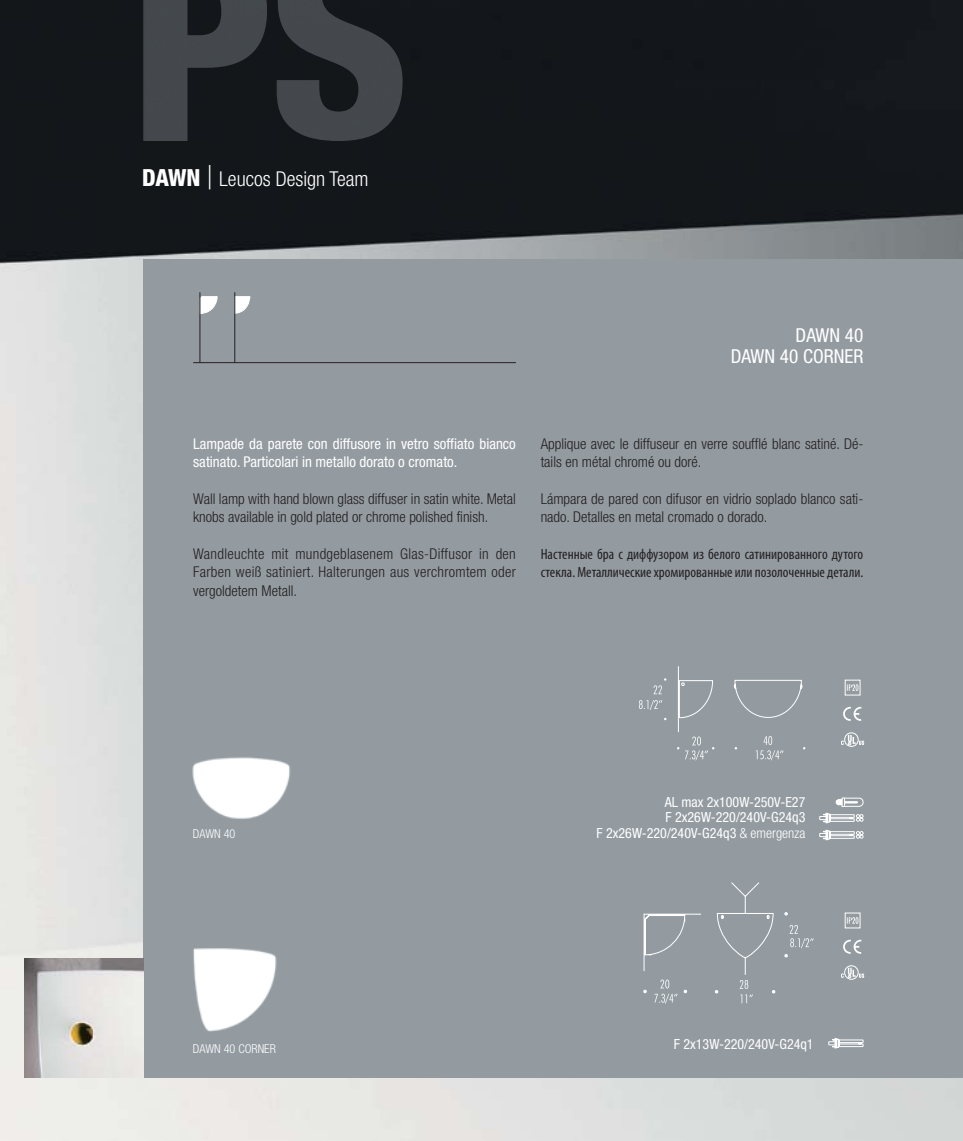
<style>
.page{position:relative;width:963px;height:1141px;background:#fff}
.page>*{position:absolute;margin:0;border:0;box-sizing:border-box;transform-origin:0 0}
.t1{font:300 condensed 20.47px "Helvetica Neue LT Std";color:#fff}
.t2{font:condensed 19.25px/21px "Helvetica Neue LT Std";color:#fff;text-align:right}
.t3{font:300 condensed 14.88px/18.4px "Helvetica Neue LT Std";color:#231f20}
.t4{font:condensed 14.88px/18.4px "Myriad Pro";color:#231f20}
.t5{font:condensed 14.88px/18.4px "Helvetica Neue LT Std";color:#fff}
.t6{font:condensed 14px/15.8px "Helvetica Neue LT Std";color:#fff;text-align:right}
.t7{font:300 condensed 12.25px "Helvetica Neue LT Std";color:#fff}
.s1{font-weight:800;font-size:23.62px}
.s2{font-weight:100;font-size:33.07px}
.s3{font-weight:300}
</style>
<div class="page">
<img style="left:0;top:0;width:962px;height:1141px">
<div style="left:144px;top:259px;width:818px;height:819px;background:#939ba1"></div>
<hr style="left:193px;top:362px;width:323px;height:1px;background:#231f20">
<svg style="left:200px;top:296px;width:17px;height:18px"></svg>
<hr style="left:199px;top:292px;width:1px;height:71px;background:#231f20">
<svg style="left:235px;top:296px;width:15px;height:17px"></svg>
<hr style="left:234px;top:292px;width:1px;height:71px;background:#231f20">
<img style="left:192px;top:757px;width:99px;height:62px">
<svg style="left:639px;top:678px;width:27px;height:32px"></svg>
<svg style="left:677px;top:666px;width:128px;height:94px"></svg>
<svg style="left:819px;top:813px;width:44px;height:27px"></svg>
<svg style="left:836px;top:797px;width:27px;height:10px"></svg>
<img style="left:193px;top:948px;width:84px;height:84px">
<svg style="left:828px;top:1038px;width:35px;height:10px"></svg>
<img style="left:25px;top:959px;width:119px;height:119px">
<div style="left:844px;top:732px;width:14px;height:15px;border:1px solid #fff;border-radius:50%"></div>
<svg style="left:841px;top:735px;width:23px;height:10px"></svg>
<svg style="left:843px;top:706px;width:19px;height:15px"></svg>
<div style="left:844px;top:680px;width:16px;height:15px;border:1px solid #fff"></div>
<svg style="left:846px;top:684px;width:12px;height:7px"></svg>
<div style="left:844px;top:965px;width:14px;height:15px;border:1px solid #fff;border-radius:50%"></div>
<svg style="left:841px;top:968px;width:23px;height:10px"></svg>
<svg style="left:843px;top:939px;width:19px;height:15px"></svg>
<div style="left:844px;top:913px;width:16px;height:15px;border:1px solid #fff"></div>
<svg style="left:846px;top:917px;width:12px;height:7px"></svg>
<img style="left:143px;top:0;width:124px;height:141px">
<img style="left:277px;top:0;width:125px;height:141px">
<svg style="left:789px;top:925px;width:24px;height:23px"></svg>
<svg style="left:643px;top:882px;width:132px;height:122px"></svg>
<h1 class="t1" style="left:142px;top:171px;width:228px"><span class="s1">DAWN</span> <span class="s2">|</span> Leucos Design Team</h1>
<p class="t2" style="left:730px;top:325px;width:134px">DAWN 40<br>DAWN 40 CORNER</p>
<p class="t5" style="left:193px;top:434px;width:324px">Lampade da parete con diffusore in vetro soffiato bianco satinato. Particolari in metallo dorato o cromato.</p>
<p class="t3" style="left:193px;top:491px;width:324px">Wall lamp with hand blown glass diffuser in satin white. Metal knobs available in gold plated or chrome polished finish.</p>
<p class="t3" style="left:193px;top:546px;width:324px;text-align:justify">Wandleuchte mit mundgeblasenem Glas-Diffusor in den Farben weiß satiniert. Halterungen aus verchromtem oder vergoldetem Metall.</p>
<p class="t3" style="left:540px;top:435px;width:324px">Applique avec le diffuseur en verre soufflé blanc satiné. Dé&shy;tails en métal chromé ou doré.</p>
<p class="t3" style="left:540px;top:491px;width:324px">Lámpara de pared con difusor en vidrio soplado blanco sati&shy;nado. Detalles en metal cromado o dorado.</p>
<p class="t4" style="left:540px;top:545px;width:324px">Настенные бра с диффузором из белого сатинированного дутого стекла. Металлические хромированные или позолоченные детали.</p>
<p class="t7" style="left:193px;top:829px;width:44px">DAWN 40</p>
<p class="t7" style="left:193px;top:1044px;width:84px">DAWN 40 CORNER</p>
<p class="t6" style="left:596px;top:794px;width:210px">AL max 2x100W-250V-E27<br>F 2x26W-220/240V-G24q3<br>F 2x26W-220/240V-G24q3 <span class="s3">&amp; emergenza</span></p>
<p class="t6" style="left:673px;top:1036px;width:141px">F 2x13W-220/240V-G24q1</p>
</div>
